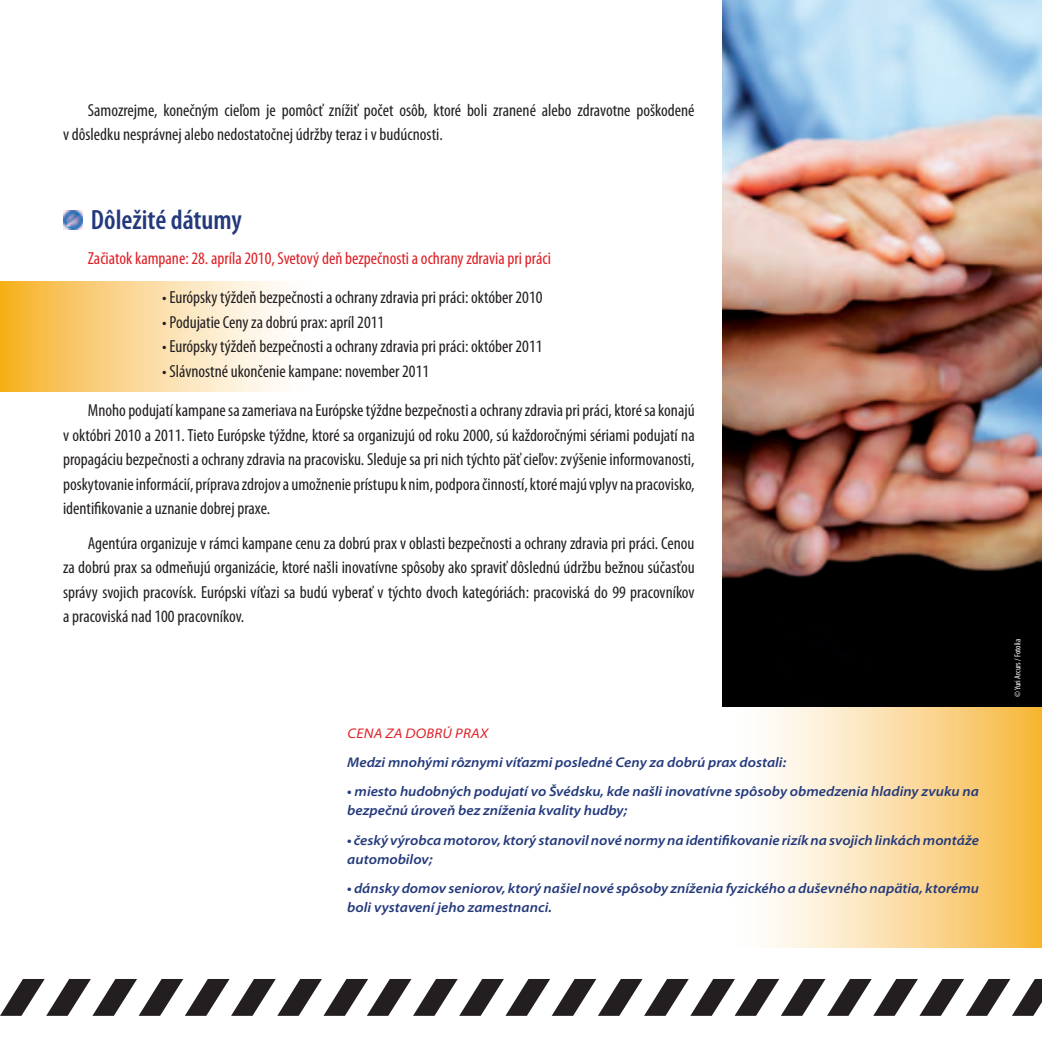
<style>
.page{position:relative;width:1042px;height:1042px;background:#fff}
.page>*{position:absolute;margin:0;border:0;box-sizing:border-box;transform-origin:0 0}
.t1{font:600 condensed 28px "Myriad Pro";color:#23397c}
.t2{font:condensed 17.5px/24.5px "Myriad Pro";color:#231f20;text-align:justify}
.t3{font:condensed 17.5px "Myriad Pro";color:#df2027}
.t4{font:italic 600 semi-expanded 14px/19.2px "Myriad Pro";color:#23397c}
.t5{font:italic semi-expanded 14px "Myriad Pro";letter-spacing:.02em;color:#df2027}
.t6{font:condensed 8.75px "Myriad Pro";color:#fff}
</style>
<div class="page">
<svg style="left:0;top:979px;width:1042px;height:37px"></svg>
<img style="left:723px;top:0;width:319px;height:707px">
<svg style="left:0;top:282px;width:278px;height:110px;background:#fad795"></svg>
<svg style="left:770px;top:707px;width:272px;height:240px;background:#fbdca3"></svg>
<img style="left:63px;top:210px;width:19px;height:19px">
<p class="t2" style="left:63px;top:97px;width:633px;text-indent:25px">Samozrejme, konečným cieľom je pomôcť znížiť počet osôb, ktoré boli zranené alebo zdravotne poškodené v dôsledku nesprávnej alebo nedostatočnej údržby teraz i v budúcnosti.</p>
<h1 class="t1" style="left:91px;top:205px;width:152px">Dôležité dátumy</h1>
<p class="t3" style="left:88px;top:247px;width:464px">Začiatok kampane: 28. apríla 2010, Svetový deň bezpečnosti a ochrany zdravia pri práci</p>
<p class="t2" style="left:162px;top:285px;width:382px">• Európsky týždeň bezpečnosti a ochrany zdravia pri práci: október 2010</p>
<p class="t2" style="left:162px;top:309px;width:223px">• Podujatie Ceny za dobrú prax: apríl 2011</p>
<p class="t2" style="left:162px;top:334px;width:382px">• Európsky týždeň bezpečnosti a ochrany zdravia pri práci: október 2011</p>
<p class="t2" style="left:162px;top:358px;width:268px">• Slávnostné ukončenie kampane: november 2011</p>
<p class="t2" style="left:63px;top:398px;width:633px;text-indent:25px">Mnoho podujatí kampane sa zameriava na Európske týždne bezpečnosti a ochrany zdravia pri práci, ktoré sa konajú v októbri 2010 a 2011. Tieto Európske týždne, ktoré sa organizujú od roku 2000, sú každoročnými sériami podujatí na propagáciu bezpečnosti a ochrany zdravia na pracovisku. Sleduje sa pri nich týchto päť cieľov: zvýšenie informovanosti, poskytovanie informácií, príprava zdrojov a umožnenie prístupu k nim, podpora činností, ktoré majú vplyv na pracovisko, identifikovanie a uznanie dobrej praxe.</p>
<p class="t2" style="left:63px;top:530px;width:633px;text-indent:25px">Agentúra organizuje v rámci kampane cenu za dobrú prax v oblasti bezpečnosti a ochrany zdravia pri práci. Cenou za dobrú prax sa odmeňujú organizácie, ktoré našli inovatívne spôsoby ako spraviť dôslednú údržbu bežnou súčasťou správy svojich pracovísk. Európski víťazi sa budú vyberať v týchto dvoch kategóriách: pracoviská do 99 pracovníkov a pracoviská nad 100 pracovníkov.</p>
<p class="t5" style="left:347px;top:725px;width:142px">CENA ZA DOBRÚ PRAX</p>
<p class="t4" style="left:347px;top:753px;width:440px">Medzi mnohými rôznymi víťazmi posledné Ceny za dobrú prax dostali:</p>
<p class="t4" style="left:347px;top:782px;width:633px">• miesto hudobných podujatí vo Švédsku, kde našli inovatívne spôsoby obmedzenia hladiny zvuku na bezpečnú úroveň bez zníženia kvality hudby;</p>
<p class="t4" style="left:347px;top:830px;width:633px">• český výrobca motorov, ktorý stanovil nové normy na identifikovanie rizík na svojich linkách montáže automobilov;</p>
<p class="t4" style="left:347px;top:879px;width:633px">• dánsky domov seniorov, ktorý našiel nové spôsoby zníženia fyzického a duševného napätia, ktorému boli vystavení jeho zamestnanci.</p>
<p class="t6" style="left:1012px;top:697px;width:60px;rotate:-90deg">© Yuri Arcurs / Fotolia</p>
</div>
